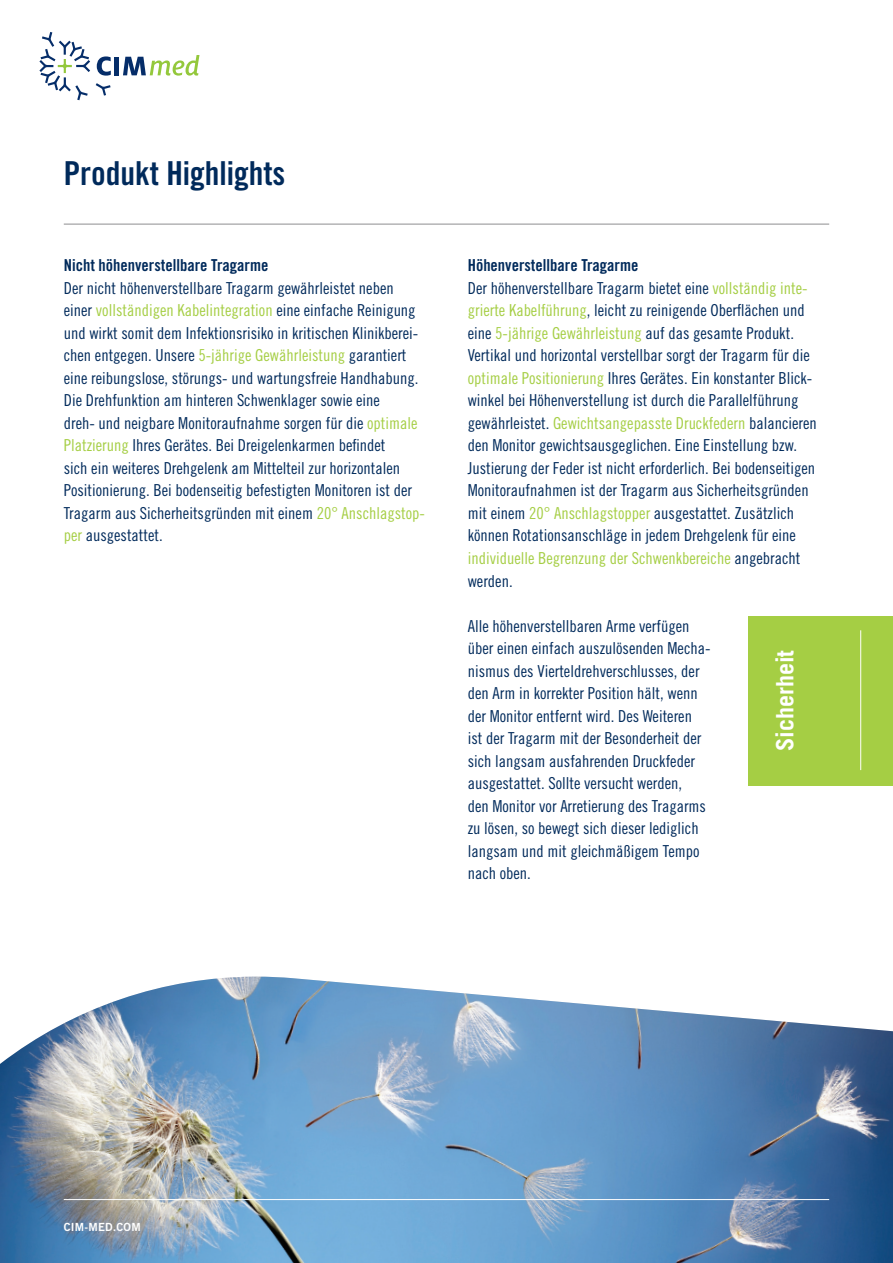
<style>
.page{position:relative;width:893px;height:1263px;background:#fff}
.page>*{position:absolute;margin:0;border:0;box-sizing:border-box;transform-origin:0 0}
.t1{font:33px "Trade Gothic LT Std Bd Cn 20";color:#002a5b}
.t2{font:700 24px "Trade Gothic LT Std";color:#fff}
.t3{font:16.5px/22.5px "Trade Gothic LT Std Cn 18";color:#002a5b}
.t4{font:16.5px "Trade Gothic LT Std Bd Cn 20";color:#002a5b}
.t5{font:11.25px "Trade Gothic LT Std Bd 2";letter-spacing:.02em;color:#fff}
.s1{color:#a5ce44}
</style>
<div class="page">
<svg style="left:96px;top:83px;width:15px;height:13px"></svg>
<svg style="left:97px;top:56px;width:14px;height:20px"></svg>
<div style="left:114px;top:57px;width:5px;height:18px;background:#052d69"></div>
<svg style="left:123px;top:55px;width:76px;height:21px"></svg>
<svg style="left:39px;top:32px;width:51px;height:68px"></svg>
<img style="left:0;top:976px;width:893px;height:287px">
<hr style="left:64px;top:1199px;width:765px;height:1px;background:#fff">
<div style="left:748px;top:616px;width:145px;height:169px;background:#a5ce44"></div>
<hr style="left:860px;top:630px;width:1px;height:140px;background:#fff">
<hr style="left:64px;top:224px;width:765px;height:1px;background:#8e8e8f">
<h1 class="t1" style="left:64px;top:154px;width:223px">Produkt Highlights</h1>
<p class="t4" style="left:64px;top:255px;width:206px">Nicht höhenverstellbare Tragarme</p>
<p class="t3" style="left:64px;top:276px;width:363px">Der nicht höhenverstellbare Tragarm gewährleistet neben einer <span class="s1">vollständigen Kabelintegration</span> eine einfache Reinigung und wirkt somit dem Infektionsrisiko in kritischen Klinikberei&shy;chen entgegen. Unsere <span class="s1">5-jährige Gewährleistung</span> garantiert eine reibungslose, störungs- und wartungsfreie Handhabung.<br>Die Drehfunktion am hinteren Schwenklager sowie eine<br>dreh- und neigbare Monitoraufnahme sorgen für die <span class="s1">optimale Platzierung</span> Ihres Gerätes. Bei Dreigelenkarmen befindet<br>sich ein weiteres Drehgelenk am Mittelteil zur horizontalen Positionierung. Bei bodenseitig befestigten Monitoren ist der Tragarm aus Sicherheitsgründen mit einem <span class="s1">20° Anschlagstop&shy;per</span> ausgestattet.</p>
<p class="t4" style="left:468px;top:255px;width:172px">Höhenverstellbare Tragarme</p>
<p class="t3" style="left:468px;top:277px;width:351px">Der höhenverstellbare Tragarm bietet eine <span class="s1">vollständig inte&shy;grierte Kabelführung</span>, leicht zu reinigende Oberflächen und eine <span class="s1">5-jährige Gewährleistung</span> auf das gesamte Produkt.<br>Vertikal und horizontal verstellbar sorgt der Tragarm für die <span class="s1">optimale Positionierung</span> Ihres Gerätes. Ein konstanter Blick&shy;winkel bei Höhenverstellung ist durch die Parallelführung gewährleistet. <span class="s1">Gewichtsangepasste Druckfedern</span> balancieren den Monitor gewichtsausgeglichen. Eine Einstellung bzw.<br>Justierung der Feder ist nicht erforderlich. Bei bodenseitigen Monitoraufnahmen ist der Tragarm aus Sicherheitsgründen mit einem <span class="s1">20° Anschlagstopper</span> ausgestattet. Zusätzlich können Rotationsanschläge in jedem Drehgelenk für eine <span class="s1">individuelle Begrenzung der Schwenkbereiche</span> angebracht werden.</p>
<p class="t3" style="left:468px;top:614px;width:244px">Alle höhenverstellbaren Arme verfügen über einen einfach auszulösenden Mecha&shy;nismus des Vierteldrehverschlusses, der den Arm in korrekter Position hält, wenn der Monitor entfernt wird. Des Weiteren ist der Tragarm mit der Besonderheit der sich langsam ausfahrenden Druckfeder ausgestattet. Sollte versucht werden,<br>den Monitor vor Arretierung des Tragarms zu lösen, so bewegt sich dieser lediglich langsam und mit gleichmäßigem Tempo nach oben.</p>
<h2 class="t2" style="left:770px;top:751px;width:103px;rotate:-90deg">Sicherheit</h2>
<p class="t5" style="left:64px;top:1220px;width:78px">CIM-MED.COM</p>
</div>
